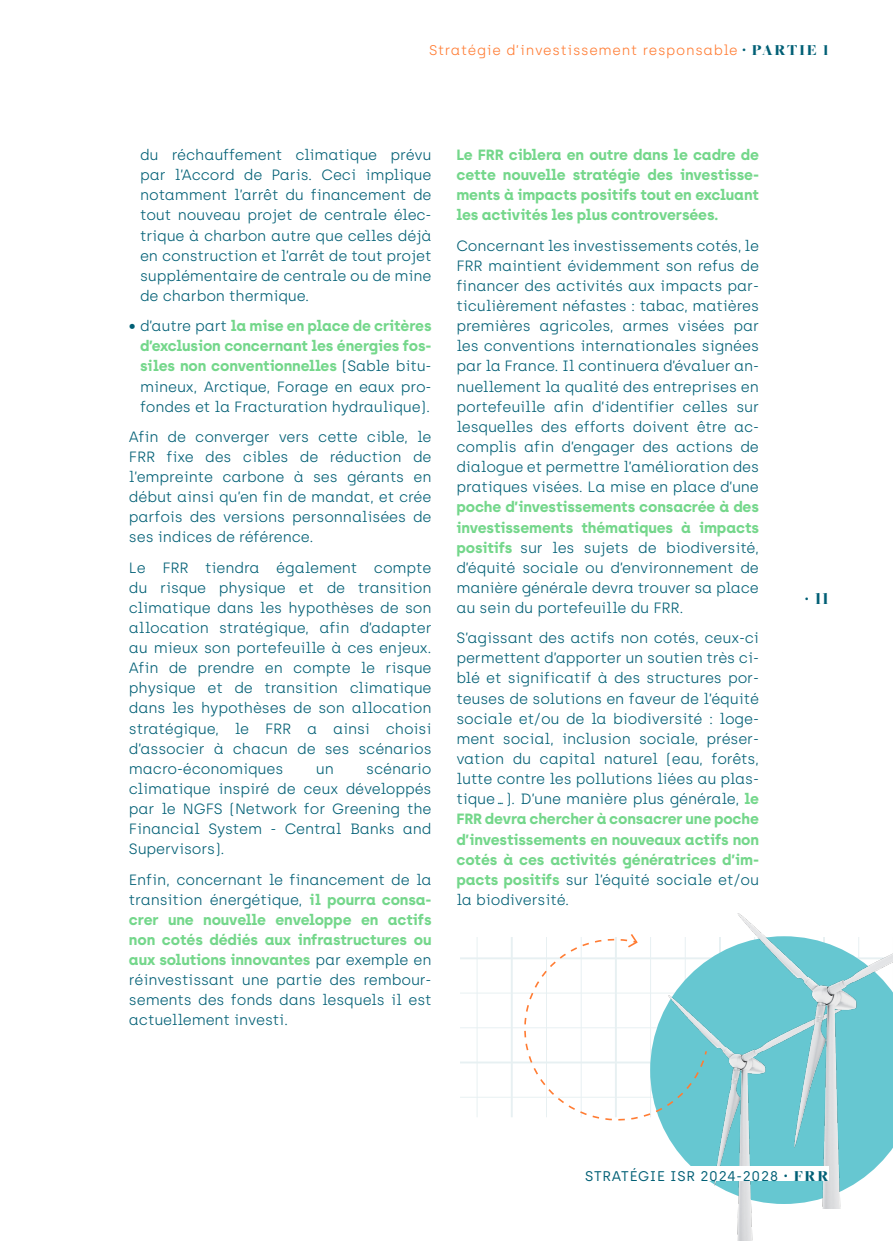
<style>
.page{position:relative;width:893px;height:1241px;background:#fff}
.page>*{position:absolute;margin:0;border:0;box-sizing:border-box;transform-origin:0 0}
.t1{font:900 17.5px "Freight Big Pro";color:#005f75}
.t2{font:300 14.88px/20.1px "Archia";letter-spacing:-.01em;color:#005f75;text-align:justify}
.t3{font:700 14.88px/20.1px "Archia";letter-spacing:-.01em;color:#74d78b;text-align:justify}
.t4{font:300 14px "Archia";letter-spacing:.05em;color:#ff7c33}
.t5{font:14px "Archia";letter-spacing:.05em;color:#005f75}
.s1{font-family:"Argent CF";font-weight:700;font-size:17.5px;color:#005f75}
.s2{font-family:"Freight Big Pro";font-weight:900;font-size:15.75px;color:#005f75}
.s3{font-weight:700;color:#74d78b}
.s4{font-family:"Argent CF";font-weight:700}
.s5{font-family:"Argent CF";font-weight:700;font-size:17.5px}
.s6{font-family:"Freight Big Pro";font-weight:900;font-size:15.75px}
</style>
<div class="page">
<hr style="left:511px;top:937px;width:2px;height:180px;background:#26778a">
<hr style="left:477px;top:937px;width:1px;height:180px;background:#26778a">
<hr style="left:460px;top:937px;width:1px;height:180px;background:#26778a">
<hr style="left:460px;top:1096px;width:433px;height:1px;background:#26778a">
<hr style="left:460px;top:1061px;width:433px;height:2px;background:#26778a">
<hr style="left:460px;top:1027px;width:433px;height:1px;background:#26778a">
<hr style="left:460px;top:992px;width:433px;height:1px;background:#26778a">
<hr style="left:460px;top:957px;width:433px;height:2px;background:#26778a">
<img style="left:661px;top:976px;width:180px;height:264px">
<img style="left:713px;top:913px;width:180px;height:295px">
<svg style="left:520px;top:934px;width:188px;height:190px"></svg>
<div style="left:585px;top:1166px;width:244px;height:14px;background:#fff"></div>
<p class="t4" style="left:429px;top:42px;width:401px">Stratégie d’investissement responsable <span class="s1">·</span> <span class="s2">PARTIE 1</span></p>
<p class="t2" style="left:140px;top:145px;width:293px">du réchauffement climatique prévu par l’Accord de Paris. Ceci implique notamment l’arrêt du financement de tout nouveau projet de centrale élec&shy;trique à charbon autre que celles déjà en construction et l’arrêt de tout projet supplémentaire de centrale ou de mine de charbon thermique.</p>
<p class="t2" style="left:140px;top:316px;width:293px;text-indent:-11px">• d’autre part <span class="s3">la mise en place de critères d’exclusion concernant les énergies fos&shy;siles non conventionnelles</span> (Sable bitu&shy;mineux, Arctique, Forage en eaux pro&shy;fondes et la Fracturation hydraulique).</p>
<p class="t2" style="left:129px;top:426px;width:304px">Afin de converger vers cette cible, le FRR fixe des cibles de réduction de l’empreinte carbone à ses gérants en début ainsi qu’en fin de mandat, et crée parfois des versions personnalisées de ses indices de référence.</p>
<p class="t2" style="left:129px;top:557px;width:304px">Le FRR tiendra également compte du risque physique et de transition climatique dans les hypothèses de son allocation stratégique, afin d’adapter au mieux son portefeuille à ces enjeux.<br>Afin de prendre en compte le risque physique et de transition climatique dans les hypothèses de son allocation stratégique, le FRR a ainsi choisi d’associer à chacun de ses scénarios macro-économiques</p>
<p class="t2" style="left:129px;top:758px;width:304px;text-indent:237px">scénario climatique inspiré de ceux développés par le NGFS (Network for Greening the Financial System - Central Banks and Supervisors).</p>
<p class="t2" style="left:129px;top:869px;width:304px">Enfin, concernant le financement de la transition énergétique, <span class="s3">il pourra consa&shy;crer une nouvelle enveloppe en actifs non cotés dédiés aux infrastructures ou aux solutions innovantes</span> par exemple en réinvestissant une partie des rembour&shy;sements des fonds dans lesquels il est actuellement investi.</p>
<p class="t2" style="left:316px;top:758px;width:20px">un</p>
<p class="t3" style="left:456px;top:144px;width:304px">Le FRR ciblera en outre dans le cadre de cette nouvelle stratégie des investisse&shy;ments à impacts positifs tout en excluant les activités les plus controversées.</p>
<p class="t2" style="left:456px;top:235px;width:304px">Concernant les investissements cotés, le FRR maintient évidemment son refus de financer des activités aux impacts par&shy;ticulièrement néfastes : tabac, matières premières agricoles, armes visées par les conventions internationales signées par la France. Il continuera d’évaluer an&shy;nuellement la qualité des entreprises en portefeuille afin d’identifier celles sur lesquelles des efforts doivent être ac&shy;complis afin d’engager des actions de dialogue et permettre l’amélioration des pratiques visées. La mise en place d’une <span class="s3">poche d’investissements consacrée à des investissements thématiques à impacts positifs</span> sur les sujets de biodiversité, d’équité sociale ou d’environnement de manière générale devra trouver sa place au sein du portefeuille du FRR.</p>
<p class="t2" style="left:456px;top:627px;width:304px">S’agissant des actifs non cotés, ceux-ci permettent d’apporter un soutien très ci&shy;blé et significatif à des structures por&shy;teuses de solutions en faveur de l’équité sociale et/ou de la biodiversité : loge&shy;ment social, inclusion sociale, préser&shy;vation du capital naturel (eau, forêts, lutte contre les pollutions liées au plas&shy;tique…). D’une manière plus générale, <span class="s3">le FRR devra chercher à consacrer une poche d’investissements en nouveaux actifs non cotés à ces activités génératrices d’im&shy;pacts positifs</span> sur l’équité sociale et/ou la biodiversité.</p>
<p class="t1" style="left:805px;top:586px;width:25px"><span class="s4">·</span> 11</p>
<p class="t5" style="left:585px;top:1167px;width:245px">STRATÉGIE ISR 2024-2028 <span class="s5">·</span> <span class="s6">FRR</span></p>
</div>
